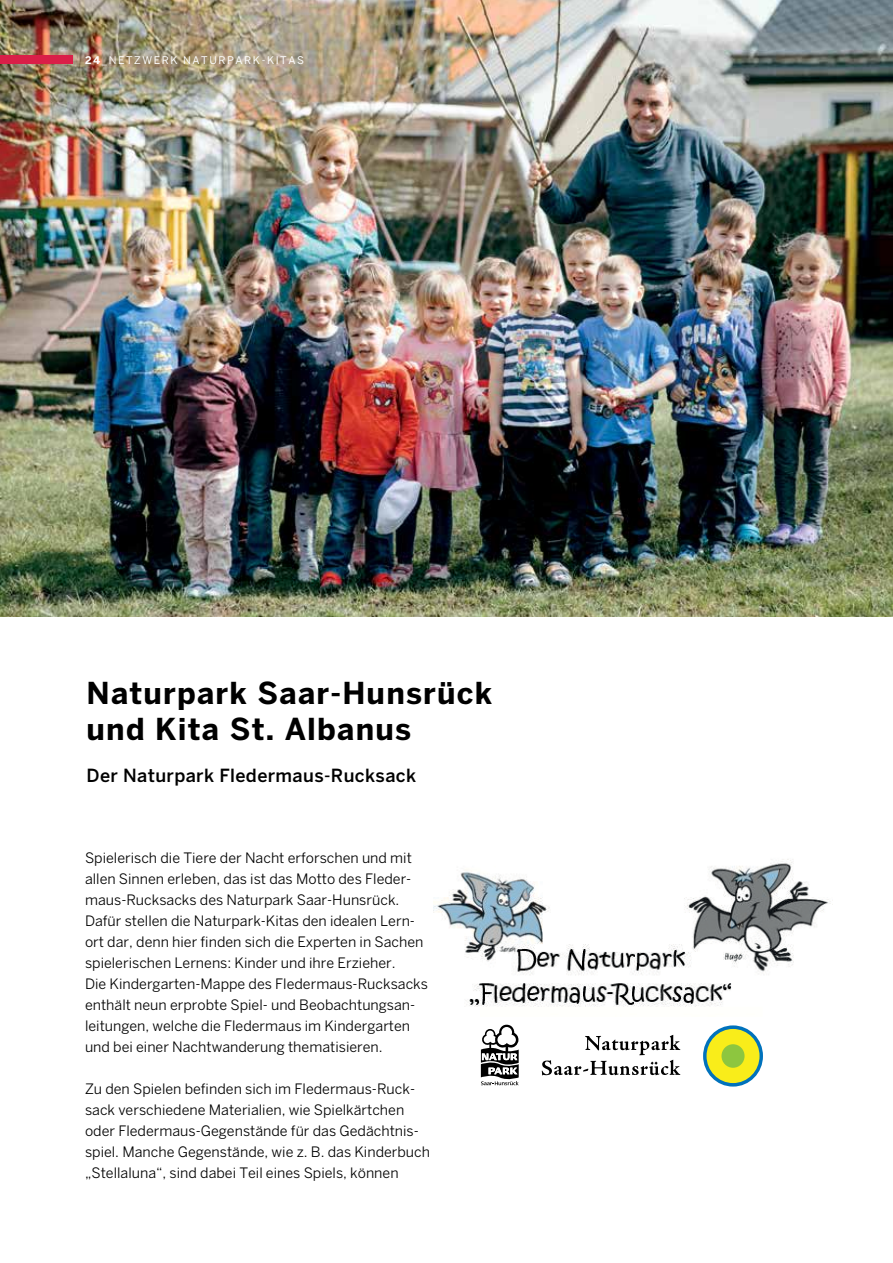
<style>
.page{position:relative;width:893px;height:1263px;background:#fff}
.page>*{position:absolute;margin:0;border:0;box-sizing:border-box;transform-origin:0 0}
.t1{font:700 30px/36px "Benton Sans";letter-spacing:.04em;color:#000}
.t2{font:500 18px "Benton Sans";letter-spacing:.02em;color:#000}
.t3{font:14.25px/21px "Benton Sans";color:#000}
.t4{font:10.5px "Benton Sans";letter-spacing:.215em;color:#fff}
.s1{font-weight:700}
.s2{font-style:inherit}
</style>
<div class="page">
<img style="left:0;top:0;width:893px;height:617px">
<img style="left:434px;top:859px;width:397px;height:148px">
<svg style="left:481px;top:1024px;width:38px;height:61px"></svg>
<svg style="left:703px;top:1025px;width:60px;height:61px"></svg>
<div style="left:706px;top:1029px;width:53px;height:54px;background:#f9ed1a;border-radius:50%"></div>
<div style="left:721px;top:1044px;width:23px;height:24px;background:#8dc63f;border-radius:50%"></div>
<svg style="left:542px;top:1035px;width:138px;height:40px"></svg>
<div style="left:0;top:55px;width:72px;height:9px;background:#da1e48"></div>
<p class="t4" style="left:85px;top:54px;width:67px"><span class="s1">24</span><span class="s2">_N</span>ETZWERK</p>
<p class="t4" style="left:183px;top:54px;width:36px">NATURPARK</p>
<p class="t4" style="left:262px;top:54px;width:44px">-KITAS</p>
<h1 class="t1" style="left:87px;top:675px;width:407px">Naturpark Saar-Hunsrück und Kita St. Albanus</h1>
<p class="t2" style="left:87px;top:765px;width:331px">Der Naturpark Fledermaus-Rucksack</p>
<p class="t3" style="left:85px;top:847px;width:344px">Spielerisch die Tiere der Nacht erforschen und mit allen Sinnen erleben, das ist das Motto des Fleder&shy;maus-Rucksacks des Naturpark Saar-Hunsrück.<br>Dafür stellen die Naturpark-Kitas den idealen Lern&shy;ort dar, denn hier finden sich die Experten in Sachen spielerischen Lernens: Kinder und ihre Erzieher.<br>Die Kindergarten-Mappe des Fledermaus-Rucksacks enthält neun erprobte Spiel- und Beobachtungsan&shy;leitungen, welche die Fledermaus im Kindergarten und bei einer Nachtwanderung thematisieren.</p>
<p class="t3" style="left:85px;top:1078px;width:347px">Zu den Spielen befinden sich im Fledermaus-Ruck&shy;sack verschiedene Materialien, wie Spielkärtchen oder Fledermaus-Gegenstände für das Gedächtnis&shy;spiel. Manche Gegenstände, wie z. B. das Kinderbuch „Stellaluna“, sind dabei Teil eines Spiels, können</p>
</div>
